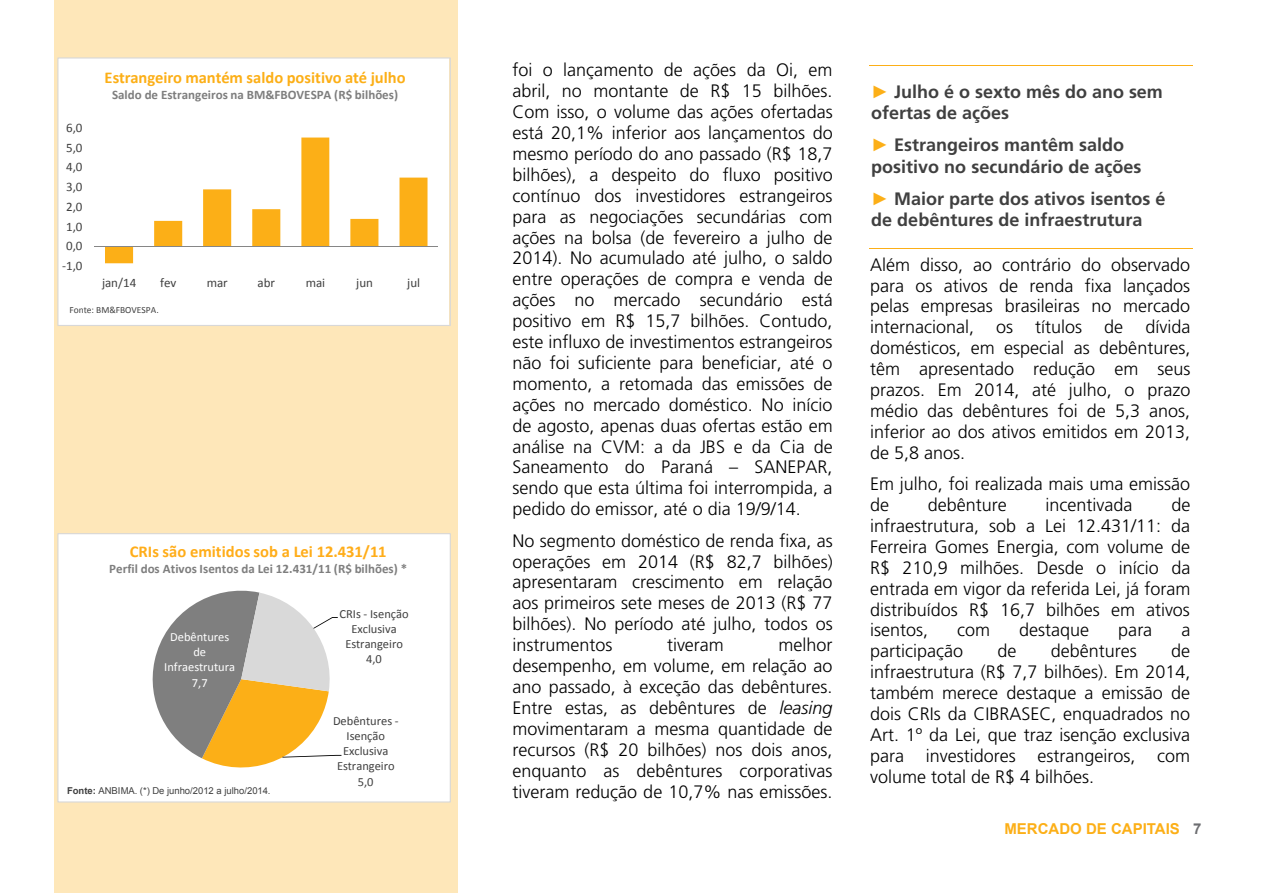
<style>
.page{position:relative;width:1263px;height:893px;background:#fff}
.page>*{position:absolute;margin:0;border:0;box-sizing:border-box;transform-origin:0 0}
.t1{font:300 18px/20.9px "Frutiger";color:#000;text-align:justify}
.t2{font:700 18px/21.3px "Frutiger";color:#404040}
.t3{font:700 16.5px "Calibri";color:#fcaf17}
.t4{font:700 16.5px "Calibri";color:#ffad19}
.t5{font:700 15px "Arial";color:#fcaf17}
.t6{font:700 13.05px "Calibri";color:#7e7e7e}
.t7{font:13.05px "Calibri";color:#404040}
.t8{font:12.45px/15.1px "Calibri";color:#404040;text-align:center}
.t9{font:12.45px/15.1px "Calibri";color:#fff;text-align:center}
.t10{font:9.45px "Arial";letter-spacing:-.005em;color:#404040}
.t11{font:9.45px "Calibri";color:#404040}
.s1{font-weight:700}
.s2{font-style:italic}
.s3{font-family:"Arial";color:#fcaf17}
.s4{color:#6d6e71}
</style>
<div class="page">
<div style="left:54px;top:0;width:403px;height:893px;background:#fee7b9"></div>
<hr style="left:869px;top:65px;width:323px;height:1px;background:#fcaf17">
<hr style="left:869px;top:248px;width:323px;height:1px;background:#fcaf17">
<div style="left:59px;top:59px;width:390px;height:266px;background:#fff"></div>
<svg style="left:105px;top:138px;width:322px;height:125px"></svg>
<hr style="left:95px;top:246px;width:343px;height:1px;background:#868686">
<div style="left:57px;top:57px;width:394px;height:269px;border:1px solid #d8d8d8"></div>
<div style="left:58px;top:534px;width:392px;height:267px;background:#fff"></div>
<svg style="left:152px;top:590px;width:189px;height:178px"></svg>
<div style="left:57px;top:533px;width:394px;height:269px;border:1px solid #d8d8d8"></div>
<p class="t7" style="left:66px;top:120px;width:18px">6,0</p>
<p class="t7" style="left:66px;top:139px;width:18px">5,0</p>
<p class="t7" style="left:66px;top:159px;width:18px">4,0</p>
<p class="t7" style="left:66px;top:179px;width:18px">3,0</p>
<p class="t7" style="left:66px;top:198px;width:18px">2,0</p>
<p class="t7" style="left:66px;top:218px;width:18px">1,0</p>
<p class="t7" style="left:66px;top:238px;width:18px">0,0</p>
<p class="t7" style="left:62px;top:257px;width:22px">‐1,0</p>
<p class="t3" style="left:105px;top:67px;width:303px">Estrangeiro mantém saldo positivo até julho</p>
<p class="t6" style="left:112px;top:87px;width:287px">Saldo de Estrangeiros na BM&amp;FBOVESPA (R$ bilhões)</p>
<p class="t7" style="left:102px;top:274px;width:36px">jan/14</p>
<p class="t7" style="left:160px;top:274px;width:18px">fev</p>
<p class="t7" style="left:207px;top:274px;width:23px">mar</p>
<p class="t7" style="left:258px;top:274px;width:19px">abr</p>
<p class="t7" style="left:306px;top:274px;width:21px">mai</p>
<p class="t7" style="left:356px;top:274px;width:18px">jun</p>
<p class="t7" style="left:407px;top:274px;width:14px">jul</p>
<p class="t11" style="left:70px;top:304px;width:91px">Fonte: BM&amp;FBOVESPA.</p>
<p class="t4" style="left:130px;top:541px;width:258px">CRIs são emitidos sob a Lei 12.431/11</p>
<p class="t6" style="left:109px;top:561px;width:299px">Perfil dos Ativos Isentos da Lei 12.431/11 (R$ bilhões) *</p>
<p class="t9" style="left:164px;top:629px;width:72px">Debêntures de<br>Infraestrutura<br>7,7</p>
<p class="t10" style="left:67px;top:784px;width:205px"><span class="s1">Fonte:</span> ANBIMA. (*) De junho/2012 a julho/2014.</p>
<p class="t8" style="left:339px;top:606px;width:71px">CRIs ‐ Isenção<br>Exclusiva<br>Estrangeiro<br>4,0</p>
<p class="t8" style="left:333px;top:713px;width:67px">Debêntures ‐<br>Isenção<br>Exclusiva<br>Estrangeiro<br>5,0</p>
<p class="t1" style="left:512px;top:60px;width:322px">foi o lançamento de ações da Oi, em abril, no montante de R$ 15 bilhões.<br>Com isso, o volume das ações ofertadas está 20,1% inferior aos lançamentos do mesmo período do ano passado (R$ 18,7 bilhões), a despeito do fluxo positivo contínuo dos investidores estrangeiros para as negociações secundárias com ações na bolsa (de fevereiro a julho de 2014). No acumulado até julho, o saldo entre operações de compra e venda de ações no mercado secundário está positivo em R$ 15,7 bilhões. Contudo, este influxo de investimentos estrangeiros não foi suficiente para beneficiar, até o momento, a retomada das emissões de ações no mercado doméstico. No início de agosto, apenas duas ofertas estão em análise na CVM: a da JBS e da Cia de Saneamento do Paraná – SANEPAR, sendo que esta última foi interrompida, a pedido do emissor, até o dia 19/9/14.</p>
<p class="t1" style="left:512px;top:530px;width:322px">No segmento doméstico de renda fixa, as operações em 2014 (R$ 82,7 bilhões) apresentaram crescimento em relação aos primeiros sete meses de 2013 (R$ 77 bilhões). No período até julho, todos os instrumentos</p>
<p class="t1" style="left:512px;top:635px;width:322px;text-indent:266px">melhor desempenho, em volume, em relação ao ano passado, à exceção das debêntures.<br>Entre estas, as debêntures de <span class="s2">leasing </span>movimentaram a mesma quantidade de recursos (R$ 20 bilhões) nos dois anos, enquanto as debêntures corporativas tiveram redução de 10,7% nas emissões.</p>
<p class="t1" style="left:667px;top:635px;width:58px">tiveram</p>
<p class="t2" style="left:871px;top:81px;width:293px"><span class="s3">►</span> Julho é o sexto mês do ano sem ofertas de ações</p>
<p class="t2" style="left:871px;top:134px;width:272px"><span class="s3">►</span> Estrangeiros mantêm saldo positivo no secundário de ações</p>
<p class="t2" style="left:871px;top:188px;width:296px"><span class="s3">►</span> Maior parte dos ativos isentos é de debêntures de infraestrutura</p>
<p class="t1" style="left:870px;top:254px;width:322px">Além disso, ao contrário do observado para os ativos de renda fixa lançados pelas empresas brasileiras no mercado internacional, os títulos de dívida domésticos, em especial as debêntures, têm apresentado redução em seus prazos. Em 2014, até julho, o prazo médio das debêntures foi de 5,3 anos, inferior ao dos ativos emitidos em 2013, de 5,8 anos.</p>
<p class="t1" style="left:870px;top:474px;width:322px">Em julho, foi realizada mais uma emissão de</p>
<p class="t1" style="left:870px;top:495px;width:322px;text-indent:301px">de infraestrutura, sob a Lei 12.431/11: da Ferreira Gomes Energia, com volume de R$ 210,9 milhões. Desde o início da entrada em vigor da referida Lei, já foram distribuídos R$ 16,7 bilhões em ativos isentos,</p>
<p class="t1" style="left:928px;top:495px;width:81px">debênture</p>
<p class="t1" style="left:1045px;top:495px;width:88px">incentivada</p>
<p class="t1" style="left:957px;top:620px;width:34px">com</p>
<p class="t1" style="left:1019px;top:620px;width:72px">destaque</p>
<p class="t1" style="left:1118px;top:620px;width:36px">para</p>
<p class="t1" style="left:1181px;top:620px;width:10px">a</p>
<p class="t1" style="left:870px;top:641px;width:94px">participação</p>
<p class="t1" style="left:997px;top:641px;width:21px">de</p>
<p class="t1" style="left:1051px;top:641px;width:88px">debêntures</p>
<p class="t1" style="left:870px;top:641px;width:322px;text-indent:301px">de infraestrutura (R$ 7,7 bilhões). Em 2014, também merece destaque a emissão de dois CRIs da CIBRASEC, enquadrados no Art. 1º da Lei, que traz isenção exclusiva para investidores estrangeiros, com volume total de R$ 4 bilhões.</p>
<p class="t5" style="left:1004px;top:819px;width:199px">MERCADO DE CAPITAIS <span class="s4">7</span></p>
</div>
